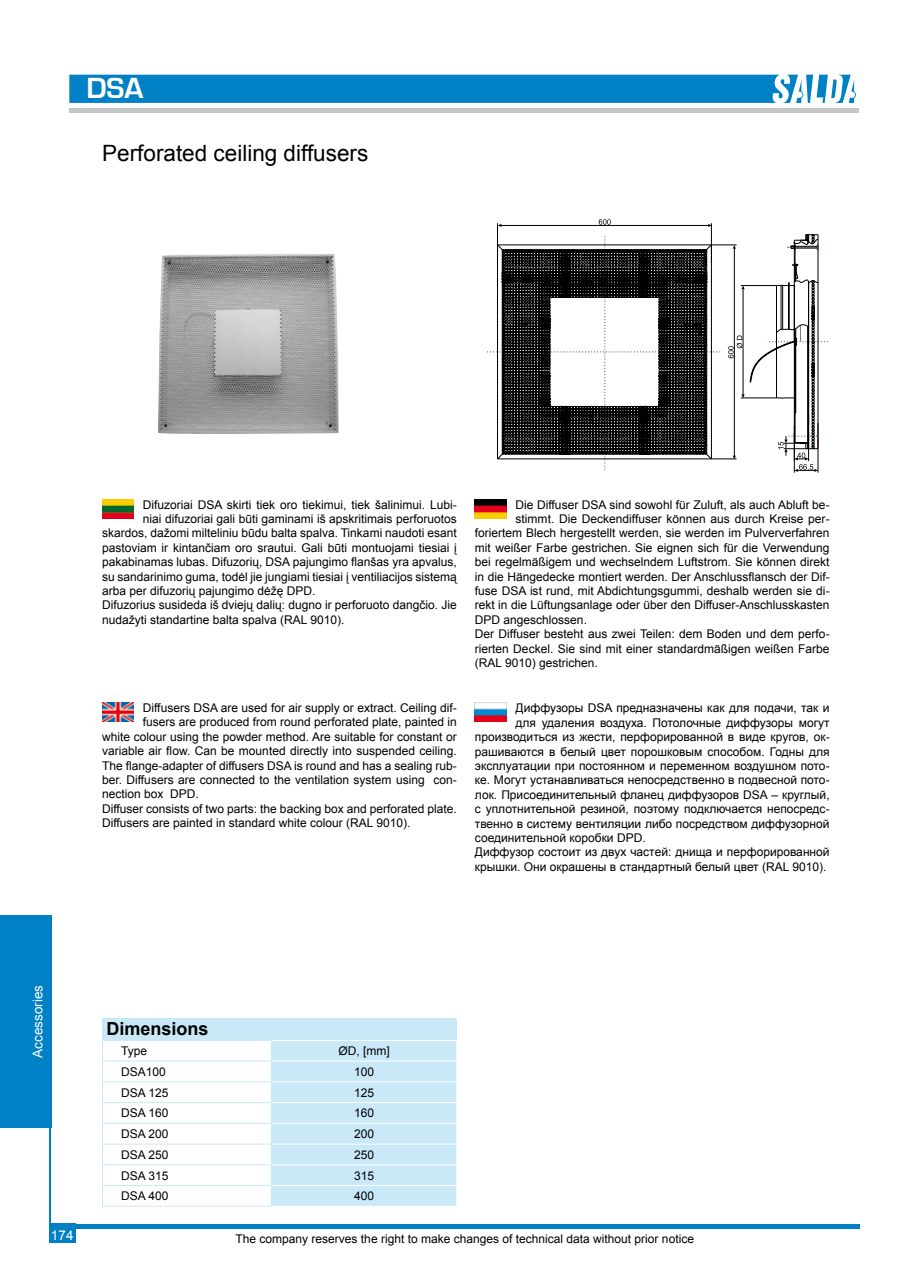
<style>
.page{position:relative;width:902px;height:1280px;background:#fff}
.page>*{position:absolute;margin:0;border:0;box-sizing:border-box;transform-origin:0 0}
.t1{font:700 30px "Eurostile";color:#fff}
.t2{font:22.5px "Arial";color:#000}
.t3{font:700 18px "Arial";color:#000}
.t4{font:13.5px "Arial";color:#fff}
.t5{font:12px "Arial";color:#000}
</style>
<div class="page">
<div style="left:0;top:915px;width:51px;height:213px;background:#0081c6"></div>
<hr style="left:50px;top:1127px;width:1px;height:116px;background:#0081c6">
<hr style="left:50px;top:1224px;width:809px;height:4px;background:#0081c6">
<div style="left:50px;top:1224px;width:25px;height:19px;background:#0081c6"></div>
<hr style="left:69px;top:108px;width:789px;height:4px;background:#c5c6c8">
<svg style="left:69px;top:74px;width:787px;height:29px;background:#168ccb"></svg>
<svg style="left:487px;top:219px;width:339px;height:253px"></svg>
<img style="left:158px;top:254px;width:181px;height:180px">
<hr style="left:102px;top:1040px;width:169px;height:1px;background:#c9e9f8">
<hr style="left:102px;top:1061px;width:169px;height:1px;background:#c9e9f8">
<hr style="left:102px;top:1081px;width:169px;height:1px;background:#c9e9f8">
<hr style="left:102px;top:1102px;width:169px;height:1px;background:#c9e9f8">
<hr style="left:102px;top:1123px;width:169px;height:1px;background:#c9e9f8">
<hr style="left:102px;top:1144px;width:169px;height:1px;background:#c9e9f8">
<hr style="left:102px;top:1164px;width:169px;height:1px;background:#c9e9f8">
<hr style="left:102px;top:1185px;width:169px;height:1px;background:#c9e9f8">
<svg style="left:102px;top:1041px;width:1px;height:165px"></svg>
<hr style="left:102px;top:1206px;width:169px;height:1px;background:#c9e9f8">
<svg style="left:271px;top:1040px;width:186px;height:166px;background:#cbeaf8"></svg>
<div style="left:102px;top:1019px;width:355px;height:21px;background:#c9e9f8"></div>
<img style="left:475px;top:500px;width:31px;height:19px">
<img style="left:475px;top:702px;width:31px;height:20px">
<img style="left:102px;top:702px;width:32px;height:19px">
<img style="left:102px;top:500px;width:32px;height:19px">
<h1 class="t1" style="left:86px;top:72px;width:58px">DSA</h1>
<h2 class="t2" style="left:102px;top:138px;width:267px">Perforated ceiling diffusers</h2>
<p class="t5" style="left:143px;top:497px;width:315px">Difuzoriai DSA skirti tiek oro tiekimui, tiek šalinimui. Lubi-</p>
<p class="t5" style="left:143px;top:511px;width:315px">niai difuzoriai gali būti gaminami iš apskritimais perforuotos</p>
<p class="t5" style="left:102px;top:525px;width:356px">skardos, dažomi milteliniu būdu balta spalva. Tinkami naudoti esant</p>
<p class="t5" style="left:102px;top:540px;width:356px">pastoviam ir kintančiam oro srautui. Gali būti montuojami tiesiai į</p>
<p class="t5" style="left:102px;top:554px;width:356px">pakabinamas lubas. Difuzorių, DSA pajungimo flanšas yra apvalus,</p>
<p class="t5" style="left:102px;top:569px;width:356px">su sandarinimo guma, todėl jie jungiami tiesiai į ventiliacijos sistemą</p>
<p class="t5" style="left:102px;top:583px;width:215px">arba per difuzorių pajungimo dėžę DPD.</p>
<p class="t5" style="left:102px;top:597px;width:356px">Difuzorius susideda iš dviejų dalių: dugno ir perforuoto dangčio. Jie</p>
<p class="t5" style="left:102px;top:612px;width:244px">nudažyti standartine balta spalva (RAL 9010).</p>
<p class="t5" style="left:143px;top:700px;width:315px">Diffusers DSA are used for air supply or extract. Ceiling dif-</p>
<p class="t5" style="left:143px;top:714px;width:315px">fusers are produced from round perforated plate, painted in</p>
<p class="t5" style="left:102px;top:729px;width:356px">white colour using the powder method. Are suitable for constant or</p>
<p class="t5" style="left:102px;top:743px;width:356px">variable air flow. Can be mounted directly into suspended ceiling.</p>
<p class="t5" style="left:102px;top:757px;width:356px">The flange-adapter of diffusers DSA is round and has a sealing rub-</p>
<p class="t5" style="left:102px;top:772px;width:356px">ber. Diffusers are connected to the ventilation system using con-</p>
<p class="t5" style="left:102px;top:786px;width:98px">nection box DPD.</p>
<p class="t5" style="left:102px;top:801px;width:356px">Diffuser consists of two parts: the backing box and perforated plate.</p>
<p class="t5" style="left:102px;top:815px;width:310px">Diffusers are painted in standard white colour (RAL 9010).</p>
<p class="t5" style="left:515px;top:497px;width:315px">Die Diffuser DSA sind sowohl für Zuluft, als auch Abluft be-</p>
<p class="t5" style="left:515px;top:511px;width:315px">stimmt. Die Deckendiffuser können aus durch Kreise per-</p>
<p class="t5" style="left:475px;top:525px;width:356px">foriertem Blech hergestellt werden, sie werden im Pulververfahren</p>
<p class="t5" style="left:475px;top:540px;width:356px">mit weißer Farbe gestrichen. Sie eignen sich für die Verwendung</p>
<p class="t5" style="left:475px;top:554px;width:356px">bei regelmäßigem und wechselndem Luftstrom. Sie können direkt</p>
<p class="t5" style="left:475px;top:569px;width:356px">in die Hängedecke montiert werden. Der Anschlussflansch der Dif-</p>
<p class="t5" style="left:475px;top:583px;width:356px">fuse DSA ist rund, mit Abdichtungsgummi, deshalb werden sie di-</p>
<p class="t5" style="left:475px;top:597px;width:356px">rekt in die Lüftungsanlage oder über den Diffuser-Anschlusskasten</p>
<p class="t5" style="left:475px;top:612px;width:114px">DPD angeschlossen.</p>
<p class="t5" style="left:475px;top:626px;width:356px">Der Diffuser besteht aus zwei Teilen: dem Boden und dem perfo-</p>
<p class="t5" style="left:475px;top:641px;width:356px">rierten Deckel. Sie sind mit einer standardmäßigen weißen Farbe</p>
<p class="t5" style="left:475px;top:655px;width:124px">(RAL 9010) gestrichen.</p>
<p class="t5" style="left:515px;top:700px;width:315px">Диффузоры DSA предназначены как для подачи, так и</p>
<p class="t5" style="left:515px;top:715px;width:315px">для удаления воздуха. Потолочные диффузоры могут</p>
<p class="t5" style="left:475px;top:729px;width:356px">производиться из жести, перфорированной в виде кругов, ок-</p>
<p class="t5" style="left:475px;top:743px;width:356px">рашиваются в белый цвет порошковым способом. Годны для</p>
<p class="t5" style="left:475px;top:758px;width:356px">эксплуатации при постоянном и переменном воздушном пото-</p>
<p class="t5" style="left:475px;top:772px;width:356px">ке. Могут устанавливаться непосредственно в подвесной пото-</p>
<p class="t5" style="left:475px;top:787px;width:356px">лок. Присоединительный фланец диффузоров DSA – круглый,</p>
<p class="t5" style="left:475px;top:801px;width:356px">с уплотнительной резиной, поэтому подключается непосредс-</p>
<p class="t5" style="left:475px;top:815px;width:356px">твенно в систему вентиляции либо посредством диффузорной</p>
<p class="t5" style="left:475px;top:830px;width:172px">соединительной коробки DPD.</p>
<p class="t5" style="left:475px;top:844px;width:356px">Диффузор состоит из двух частей: днища и перфорированной</p>
<p class="t5" style="left:475px;top:859px;width:353px">крышки. Они окрашены в стандартный белый цвет (RAL 9010).</p>
<p class="t4" style="left:29px;top:1058px;width:74px;rotate:-90deg">Accessories</p>
<h3 class="t3" style="left:106px;top:1017px;width:104px">Dimensions</h3>
<p class="t5" style="left:121px;top:1043px;width:28px">Type</p>
<p class="t5" style="left:338px;top:1043px;width:53px">ØD, [mm]</p>
<p class="t5" style="left:121px;top:1064px;width:46px">DSA100</p>
<p class="t5" style="left:354px;top:1064px;width:22px">100</p>
<p class="t5" style="left:121px;top:1084px;width:49px">DSA 125</p>
<p class="t5" style="left:354px;top:1084px;width:22px">125</p>
<p class="t5" style="left:121px;top:1105px;width:49px">DSA 160</p>
<p class="t5" style="left:354px;top:1105px;width:22px">160</p>
<p class="t5" style="left:121px;top:1126px;width:49px">DSA 200</p>
<p class="t5" style="left:354px;top:1126px;width:22px">200</p>
<p class="t5" style="left:121px;top:1147px;width:49px">DSA 250</p>
<p class="t5" style="left:354px;top:1147px;width:22px">250</p>
<p class="t5" style="left:121px;top:1167px;width:49px">DSA 315</p>
<p class="t5" style="left:354px;top:1167px;width:22px">315</p>
<p class="t5" style="left:121px;top:1188px;width:49px">DSA 400</p>
<p class="t5" style="left:354px;top:1188px;width:22px">400</p>
<p class="t4" style="left:51px;top:1226px;width:24px">174</p>
<p class="t5" style="left:235px;top:1231px;width:460px">The company reserves the right to make changes of technical data without prior notice</p>
</div>
